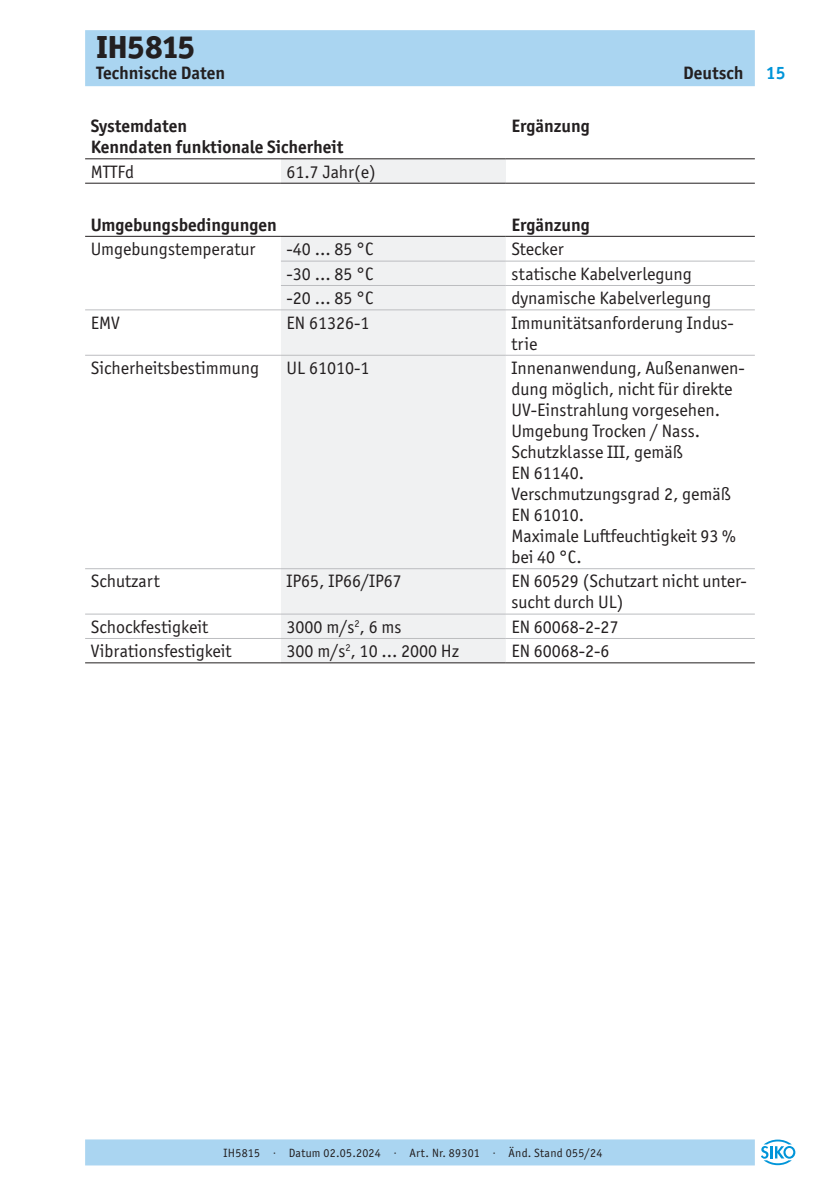
<style>
.page{position:relative;width:840px;height:1191px;background:#fff}
.page>*{position:absolute;margin:0;border:0;box-sizing:border-box;transform-origin:0 0}
.t1{font:800 32px "Officina Sans ITC Pro";color:#231f20}
._05__Book{font:18px/21px "Officina Sans ITC Pro";color:#231f20}
._05__Bold{font:700 18px "Officina Sans ITC Pro";color:#231f20}
.t2{font:700 18px "Officina Sans ITC Pro";color:#0095d9}
.t3{font:12px "Officina Sans ITC Pro";letter-spacing:.02em;color:#231f20}
</style>
<div class="page">
<div style="left:85px;top:30px;width:669px;height:56px;background:#aad5f1"></div>
<div style="left:85px;top:1139px;width:669px;height:26px;background:#aad5f1"></div>
<svg style="left:761px;top:1139px;width:33px;height:26px"></svg>
<div style="left:281px;top:159px;width:224px;height:24px;background:#f0f1f2"></div>
<hr style="left:85px;top:158px;width:196px;height:1px;background:#231f20">
<hr style="left:281px;top:158px;width:224px;height:1px;background:#231f20">
<hr style="left:505px;top:158px;width:249px;height:1px;background:#231f20">
<hr style="left:85px;top:183px;width:196px;height:1px;background:#231f20">
<hr style="left:281px;top:183px;width:224px;height:1px;background:#231f20">
<hr style="left:505px;top:183px;width:249px;height:1px;background:#231f20">
<div style="left:281px;top:237px;width:224px;height:425px;background:#f0f1f2"></div>
<hr style="left:85px;top:236px;width:196px;height:1px;background:#231f20">
<hr style="left:281px;top:236px;width:224px;height:1px;background:#231f20">
<hr style="left:505px;top:236px;width:249px;height:1px;background:#231f20">
<hr style="left:281px;top:309px;width:224px;height:1px;background:#bcbdc0">
<hr style="left:505px;top:309px;width:249px;height:1px;background:#bcbdc0">
<hr style="left:281px;top:355px;width:224px;height:1px;background:#bcbdc0">
<hr style="left:505px;top:355px;width:249px;height:1px;background:#bcbdc0">
<hr style="left:281px;top:568px;width:224px;height:1px;background:#bcbdc0">
<hr style="left:505px;top:568px;width:249px;height:1px;background:#bcbdc0">
<hr style="left:85px;top:613px;width:196px;height:1px;background:#bcbdc0">
<hr style="left:281px;top:613px;width:224px;height:1px;background:#bcbdc0">
<hr style="left:505px;top:613px;width:249px;height:1px;background:#bcbdc0">
<hr style="left:85px;top:638px;width:196px;height:1px;background:#bcbdc0">
<hr style="left:281px;top:638px;width:224px;height:1px;background:#bcbdc0">
<hr style="left:505px;top:638px;width:249px;height:1px;background:#bcbdc0">
<hr style="left:85px;top:662px;width:196px;height:1px;background:#231f20">
<hr style="left:281px;top:662px;width:224px;height:1px;background:#231f20">
<hr style="left:505px;top:662px;width:249px;height:1px;background:#231f20">
<hr style="left:85px;top:309px;width:196px;height:1px;background:#bcbdc0">
<hr style="left:85px;top:355px;width:196px;height:1px;background:#bcbdc0">
<hr style="left:85px;top:568px;width:196px;height:1px;background:#bcbdc0">
<hr style="left:281px;top:261px;width:224px;height:1px;background:#bcbdc0">
<hr style="left:505px;top:261px;width:249px;height:1px;background:#bcbdc0">
<hr style="left:281px;top:285px;width:224px;height:1px;background:#bcbdc0">
<hr style="left:505px;top:285px;width:249px;height:1px;background:#bcbdc0">
<h1 class="t1" style="left:96px;top:26px;width:100px">IH5815</h1>
<p class="_05__Bold" style="left:96px;top:62px;width:130px">Technische Daten</p>
<p class="_05__Bold" style="left:682px;top:62px;width:62px">Deutsch</p>
<p class="_05__Bold" style="left:91px;top:115px;width:98px">Systemdaten</p>
<p class="_05__Bold" style="left:91px;top:136px;width:254px">Kenndaten funktionale Sicherheit</p>
<p class="_05__Bold" style="left:511px;top:115px;width:80px">Ergänzung</p>
<p class="_05__Book" style="left:91px;top:161px;width:45px">MTTFd</p>
<p class="_05__Book" style="left:286px;top:161px;width:91px">61.7 Jahr(e)</p>
<p class="_05__Bold" style="left:91px;top:213px;width:187px">Umgebungsbedingungen</p>
<p class="_05__Bold" style="left:511px;top:213px;width:80px">Ergänzung</p>
<p class="_05__Book" style="left:91px;top:239px;width:166px">Umgebungstemperatur</p>
<p class="_05__Book" style="left:286px;top:239px;width:88px">-40 … 85 °C</p>
<p class="_05__Book" style="left:511px;top:239px;width:54px">Stecker</p>
<p class="_05__Book" style="left:286px;top:263px;width:88px">-30 … 85 °C</p>
<p class="_05__Book" style="left:511px;top:263px;width:182px">statische Kabelverlegung</p>
<p class="_05__Book" style="left:286px;top:287px;width:88px">-20 … 85 °C</p>
<p class="_05__Book" style="left:511px;top:287px;width:201px">dynamische Kabelverlegung</p>
<p class="_05__Book" style="left:91px;top:312px;width:31px">EMV</p>
<p class="_05__Book" style="left:286px;top:312px;width:84px">EN 61326-1</p>
<p class="_05__Book" style="left:511px;top:312px;width:223px">Immunitätsanforderung Indus&shy;trie</p>
<p class="_05__Book" style="left:91px;top:357px;width:170px">Sicherheitsbestimmung</p>
<p class="_05__Book" style="left:286px;top:357px;width:84px">UL 61010-1</p>
<p class="_05__Book" style="left:511px;top:357px;width:235px">Innenanwendung, Außenanwen&shy;dung möglich, nicht für direkte<br>UV-Einstrahlung vorgesehen.</p>
<p class="_05__Book" style="left:511px;top:420px;width:190px">Umgebung Trocken / Nass.</p>
<p class="_05__Book" style="left:511px;top:441px;width:173px">Schutzklasse III, gemäß<br>EN 61140.</p>
<p class="_05__Book" style="left:511px;top:483px;width:221px">Verschmutzungsgrad 2, gemäß<br>EN 61010.</p>
<p class="_05__Book" style="left:511px;top:525px;width:226px">Maximale Luftfeuchtigkeit 93 % bei 40 °C.</p>
<p class="_05__Book" style="left:91px;top:571px;width:70px">Schutzart</p>
<p class="_05__Book" style="left:286px;top:571px;width:117px">IP65, IP66/IP67</p>
<p class="_05__Book" style="left:511px;top:571px;width:237px">EN 60529 (Schutzart nicht unter&shy;sucht durch UL)</p>
<p class="_05__Book" style="left:91px;top:616px;width:119px">Schockfestigkeit</p>
<p class="_05__Book" style="left:286px;top:616px;width:116px">3000 m/s<sup>2</sup>, 6 ms</p>
<p class="_05__Book" style="left:511px;top:616px;width:109px">EN 60068-2-27</p>
<p class="_05__Book" style="left:91px;top:640px;width:142px">Vibrationsfestigkeit</p>
<p class="_05__Book" style="left:286px;top:640px;width:174px">300 m/s<sup>2</sup>, 10 … 2000 Hz</p>
<p class="_05__Book" style="left:511px;top:640px;width:100px">EN 60068-2-6</p>
<p class="t2" style="left:765px;top:62px;width:21px">15</p>
<p class="t3" style="left:223px;top:1145px;width:380px">IH5815 · Datum 02.05.2024 · Art. Nr. 89301 · Änd. Stand 055/24</p>
</div>
